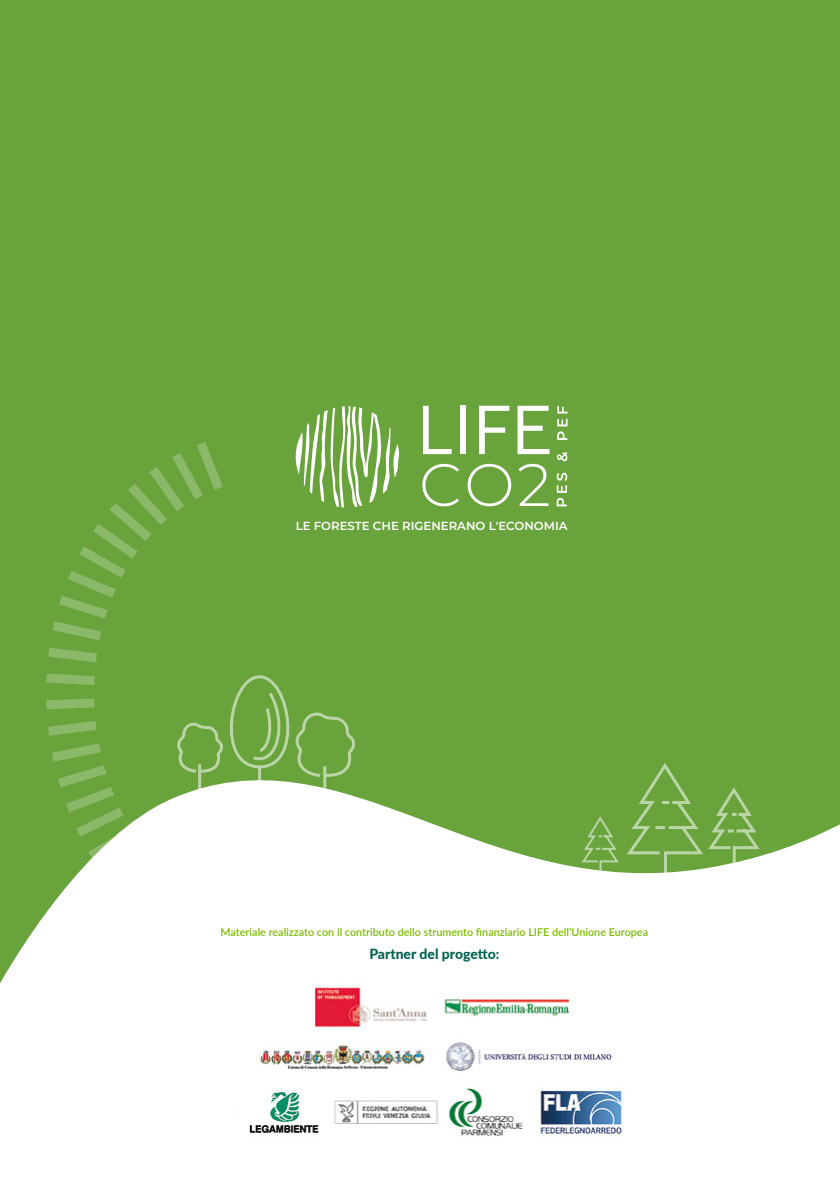
<style>
.page{position:relative;width:840px;height:1191px;background:#fff}
.page>*{position:absolute;margin:0;border:0;box-sizing:border-box;transform-origin:0 0}
.t1{font:800 14px "Lato";color:#006351}
.t2{font:600 11.8px "Montserrat";color:#fff}
.t3{font:600 10.8px "Lato";color:#7ebb00}
</style>
<div class="page">
<div style="left:0;top:0;width:839px;height:1191px;background:#69a33b"></div>
<svg style="left:0;top:739px;width:839px;height:452px;fill:#fff"></svg>
<svg style="left:37px;top:442px;width:193px;height:508px"></svg>
<img style="left:294px;top:975px;width:290px;height:57px">
<img style="left:244px;top:1032px;width:382px;height:46px">
<img style="left:234px;top:1078px;width:399px;height:74px">
<svg style="left:423px;top:406px;width:28px;height:48px"></svg>
<div style="left:460px;top:406px;width:5px;height:48px;background:#fff"></div>
<svg style="left:479px;top:406px;width:30px;height:48px"></svg>
<svg style="left:517px;top:406px;width:32px;height:48px"></svg>
<svg style="left:422px;top:464px;width:36px;height:42px"></svg>
<svg style="left:467px;top:464px;width:44px;height:42px"></svg>
<svg style="left:518px;top:464px;width:30px;height:42px"></svg>
<svg style="left:556px;top:473px;width:11px;height:33px"></svg>
<svg style="left:557px;top:452px;width:10px;height:9px"></svg>
<svg style="left:557px;top:419px;width:10px;height:21px"></svg>
<svg style="left:557px;top:406px;width:10px;height:7px"></svg>
<svg style="left:295px;top:406px;width:104px;height:101px"></svg>
<svg style="left:579px;top:760px;width:183px;height:118px"></svg>
<svg style="left:173px;top:674px;width:181px;height:123px"></svg>
<p class="t2" style="left:295px;top:518px;width:273px">LE FORESTE CHE RIGENERANO L'ECONOMIA</p>
<p class="t3" style="left:220px;top:924px;width:429px">Materiale realizzato con il contributo dello strumento finanziario LIFE dell’Unione Europea</p>
<p class="t1" style="left:369px;top:943px;width:131px">Partner del progetto:</p>
</div>
